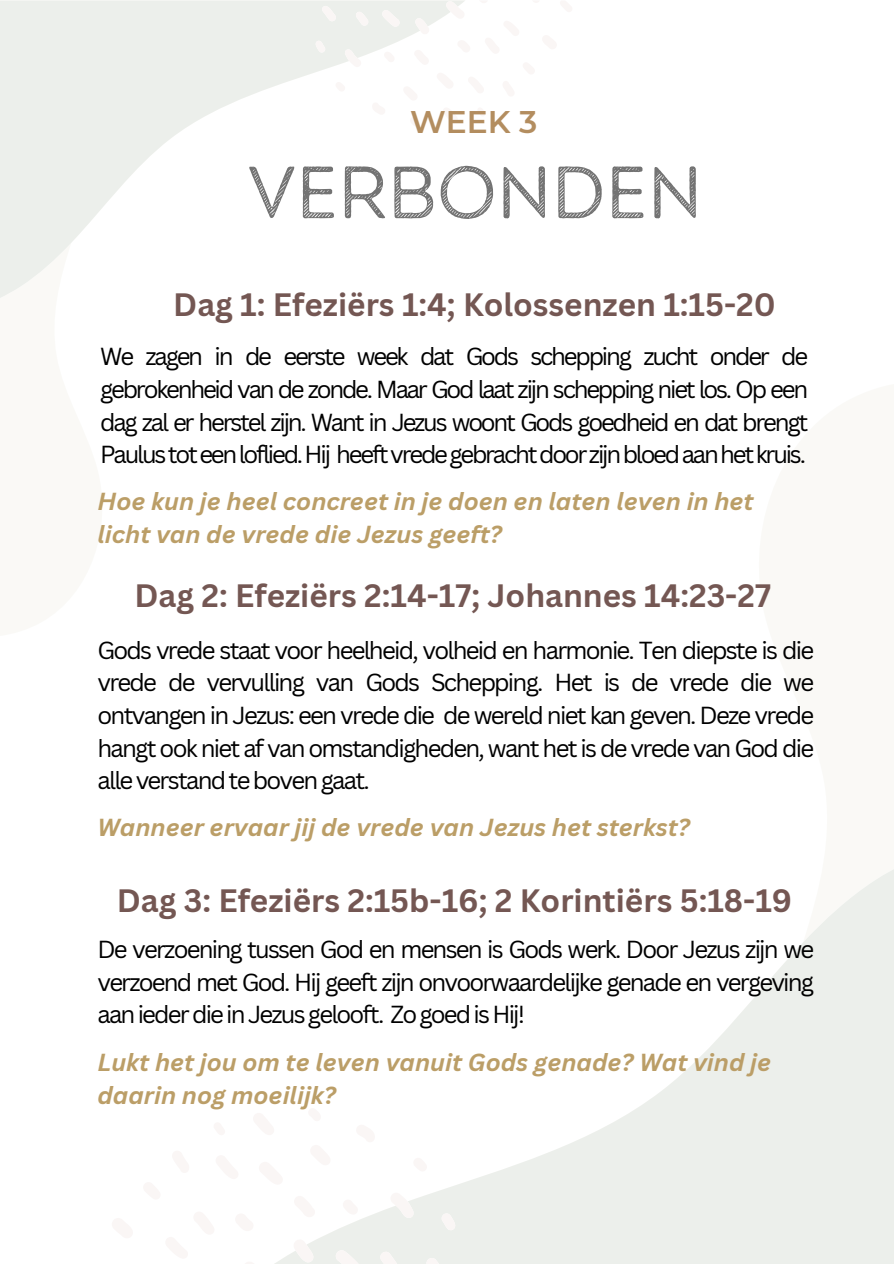
<style>
.page{position:relative;width:894px;height:1264px;background:#fff}
.page>*{position:absolute;margin:0;border:0;box-sizing:border-box;transform-origin:0 0}
.t1{font:73.65px "Intro Rust Book Base L";color:#737373}
.t2{font:700 31.5px "Canva Sans";color:#745753}
.t3{font:600 31.2px "Montserrat";color:#b38d5f}
.t4{font:24px/32.7px "Canva Sans";letter-spacing:-.075em;color:#000;text-align:justify}
.t5{font:italic 700 24px/32.7px "Canva Sans";color:#bb9e67}
</style>
<div class="page">
<svg style="left:276px;top:870px;width:617px;height:393px"></svg>
<svg style="left:336px;top:1250px;width:25px;height:13px"></svg>
<svg style="left:293px;top:1239px;width:20px;height:23px"></svg>
<svg style="left:294px;top:1195px;width:21px;height:22px"></svg>
<svg style="left:380px;top:1251px;width:18px;height:12px"></svg>
<svg style="left:276px;top:1161px;width:7px;height:23px"></svg>
<svg style="left:310px;top:1144px;width:21px;height:21px"></svg>
<svg style="left:343px;top:1199px;width:15px;height:15px"></svg>
<svg style="left:390px;top:1192px;width:24px;height:26px"></svg>
<svg style="left:426px;top:1257px;width:20px;height:6px"></svg>
<svg style="left:356px;top:1124px;width:19px;height:18px"></svg>
<svg style="left:441px;top:1213px;width:14px;height:17px"></svg>
<svg style="left:413px;top:1157px;width:14px;height:14px"></svg>
<svg style="left:308px;top:1108px;width:13px;height:13px"></svg>
<svg style="left:0;top:0;width:465px;height:298px"></svg>
<svg style="left:381px;top:10px;width:18px;height:17px"></svg>
<svg style="left:415px;top:18px;width:14px;height:16px"></svg>
<svg style="left:445px;top:1px;width:20px;height:18px"></svg>
<svg style="left:457px;top:40px;width:8px;height:12px"></svg>
<svg style="left:414px;top:50px;width:15px;height:15px"></svg>
<svg style="left:356px;top:12px;width:12px;height:14px"></svg>
<svg style="left:436px;top:73px;width:17px;height:16px"></svg>
<svg style="left:403px;top:86px;width:14px;height:15px"></svg>
<svg style="left:384px;top:52px;width:10px;height:10px"></svg>
<svg style="left:344px;top:49px;width:17px;height:18px"></svg>
<svg style="left:322px;top:6px;width:14px;height:15px"></svg>
<svg style="left:442px;top:107px;width:15px;height:16px"></svg>
<svg style="left:371px;top:102px;width:14px;height:13px"></svg>
<svg style="left:315px;top:41px;width:10px;height:12px"></svg>
<svg style="left:335px;top:82px;width:10px;height:10px"></svg>
<svg style="left:410px;top:117px;width:9px;height:9px"></svg>
<h3 class="t3" style="left:410px;top:103px;width:129px">WEEK 3</h3>
<h1 class="t1" style="left:247px;top:147px;width:456px">VERBONDEN</h1>
<h2 class="t2" style="left:173px;top:282px;width:604px">Dag 1: Efeziërs 1:4; Kolossenzen 1:15-20</h2>
<p class="t4" style="left:100px;top:339px;width:709px">We zagen in de eerste week dat Gods schepping zucht onder de gebrokenheid van de zonde. Maar God laat zijn schepping niet los. Op een dag zal er herstel zijn. Want in Jezus woont Gods goedheid en dat brengt Paulustoteenloflied.Hij heeftvredegebrachtdoorzijnbloedaanhetkruis.</p>
<p class="t5" style="left:97px;top:484px;width:657px">Hoe kun je heel concreet in je doen en laten leven in het licht van de vrede die Jezus geeft?</p>
<h2 class="t2" style="left:134px;top:574px;width:637px">Dag 2: Efeziërs 2:14-17; Johannes 14:23-27</h2>
<p class="t4" style="left:97px;top:633px;width:718px">Gods vrede staat voor heelheid, volheid en harmonie. Ten diepste is die vrede de vervulling van Gods Schepping. Het is de vrede die we ontvangen in Jezus: een vrede die de wereld niet kan geven. Deze vrede hangt ook niet af van omstandigheden, want het is de vrede van God die alle verstand te boven gaat.</p>
<p class="t5" style="left:97px;top:810px;width:594px">Wanneer ervaar jij de vrede van Jezus het sterkst?</p>
<h2 class="t2" style="left:117px;top:877px;width:676px">Dag 3: Efeziërs 2:15b-16; 2 Korintiërs 5:18-19</h2>
<p class="t4" style="left:97px;top:932px;width:718px">De verzoening tussen God en mensen is Gods werk. Door Jezus zijn we verzoend met God. Hij geeft zijn onvoorwaardelijke genade en vergeving aan ieder die in Jezus gelooft. Zo goed is Hij!</p>
<p class="t5" style="left:97px;top:1045px;width:675px">Lukt het jou om te leven vanuit Gods genade? Wat vind je daarin nog moeilijk?</p>
</div>
